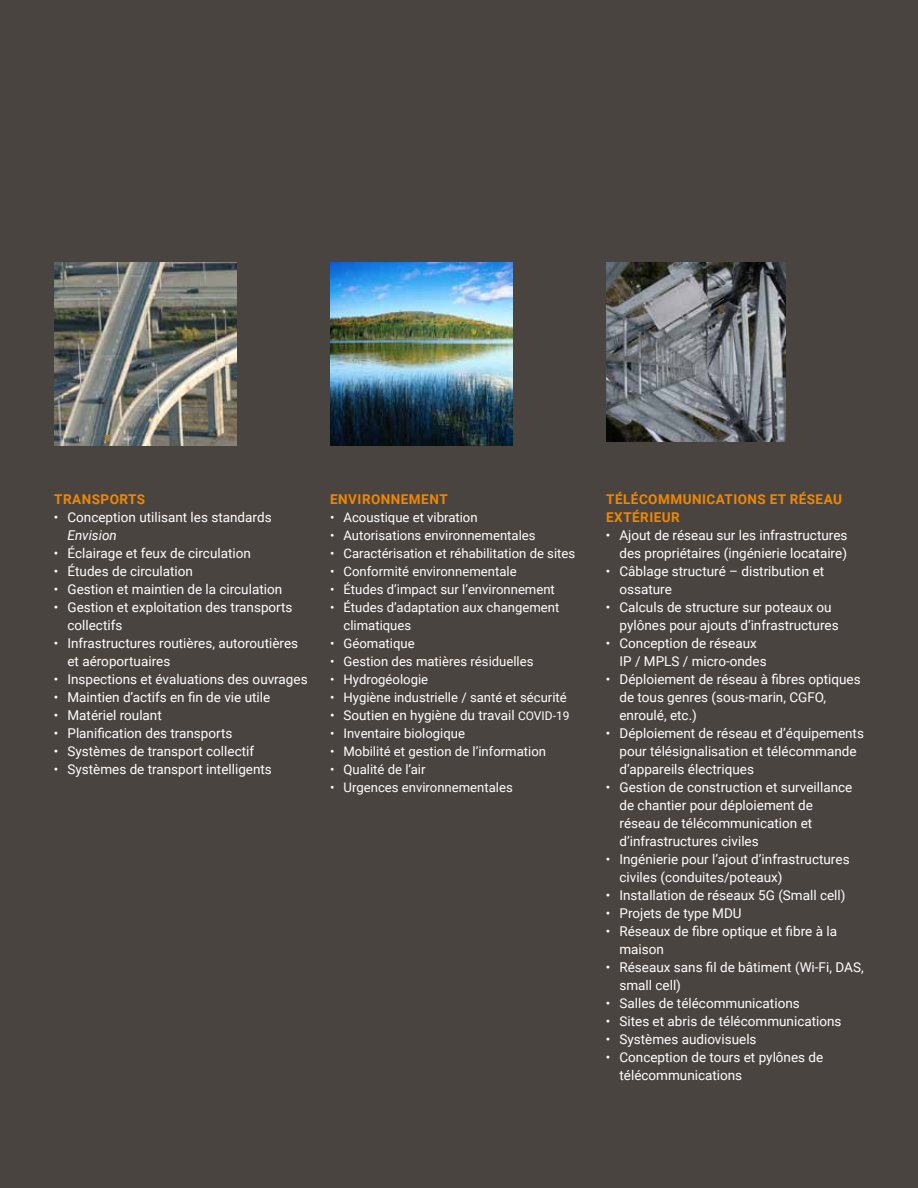
<style>
.page{position:relative;width:918px;height:1188px;background:#fff}
.page>*{position:absolute;margin:0;border:0;box-sizing:border-box;transform-origin:0 0}
.t1{font:13.5px/18px "Roboto";color:#fff}
.t2{font:700 13.5px/18px "Roboto";letter-spacing:.035em;color:#f18700}
.t3{font:italic 13.5px "Roboto";color:#fff}
.t4{font:13.2px/18px "Roboto";color:#fff}
.s1{font-size:12px}
</style>
<div class="page">
<div style="left:0;top:0;width:917px;height:1188px;background:#4a4441"></div>
<img style="left:54px;top:262px;width:183px;height:183px">
<img style="left:330px;top:263px;width:183px;height:183px">
<img style="left:606px;top:263px;width:179px;height:179px">
<p class="t2" style="left:54px;top:490px;width:93px">TRANSPORTS</p>
<p class="t1" style="left:54px;top:508px;width:219px">• Conception utilisant les standards</p>
<p class="t3" style="left:67px;top:526px;width:51px">Envision</p>
<p class="t1" style="left:54px;top:544px;width:198px">• Éclairage et feux de circulation</p>
<p class="t1" style="left:54px;top:562px;width:140px">• Études de circulation</p>
<p class="t1" style="left:54px;top:580px;width:230px">• Gestion et maintien de la circulation</p>
<p class="t1" style="left:67px;top:598px;width:227px;text-indent:-14px">• Gestion et exploitation des transports collectifs</p>
<p class="t1" style="left:67px;top:634px;width:232px;text-indent:-14px">• Infrastructures routières, autoroutières et aéroportuaires</p>
<p class="t1" style="left:54px;top:670px;width:255px">• Inspections et évaluations des ouvrages</p>
<p class="t1" style="left:54px;top:688px;width:218px">• Maintien d’actifs en fin de vie utile</p>
<p class="t1" style="left:54px;top:706px;width:109px">• Matériel roulant</p>
<p class="t1" style="left:54px;top:724px;width:180px">• Planification des transports</p>
<p class="t1" style="left:54px;top:742px;width:202px">• Systèmes de transport collectif</p>
<p class="t1" style="left:54px;top:760px;width:219px">• Systèmes de transport intelligents</p>
<p class="t2" style="left:330px;top:490px;width:119px">ENVIRONNEMENT</p>
<p class="t4" style="left:330px;top:508px;width:149px">• Acoustique et vibration</p>
<p class="t4" style="left:330px;top:526px;width:207px">• Autorisations environnementales</p>
<p class="t4" style="left:330px;top:544px;width:247px">• Caractérisation et réhabilitation de sites</p>
<p class="t4" style="left:330px;top:562px;width:188px">• Conformité environnementale</p>
<p class="t4" style="left:330px;top:580px;width:226px">• Études d’impact sur l’environnement</p>
<p class="t4" style="left:344px;top:598px;width:217px;text-indent:-14px">• Études d’adaptation aux changement climatiques</p>
<p class="t4" style="left:330px;top:634px;width:86px">• Géomatique</p>
<p class="t4" style="left:330px;top:652px;width:205px">• Gestion des matières résiduelles</p>
<p class="t4" style="left:330px;top:670px;width:100px">• Hydrogéologie</p>
<p class="t4" style="left:330px;top:688px;width:238px">• Hygiène industrielle / santé et sécurité</p>
<p class="t1" style="left:330px;top:706px;width:241px">• Soutien en hygiène du travail <span class="s1">COVID-19</span></p>
<p class="t4" style="left:330px;top:724px;width:137px">• Inventaire biologique</p>
<p class="t4" style="left:330px;top:742px;width:218px">• Mobilité et gestion de l’information</p>
<p class="t4" style="left:330px;top:760px;width:97px">• Qualité de l’air</p>
<p class="t4" style="left:330px;top:778px;width:184px">• Urgences environnementales</p>
<p class="t2" style="left:606px;top:490px;width:237px">TÉLÉCOMMUNICATIONS ET RÉSEAU<br>EXTÉRIEUR</p>
<p class="t1" style="left:606px;top:526px;width:243px;text-align:right">• Ajout de réseau sur les infrastructures des propriétaires (ingénierie locataire)</p>
<p class="t1" style="left:619px;top:562px;width:206px;text-indent:-13px">• Câblage structuré – distribution et ossature</p>
<p class="t1" style="left:619px;top:598px;width:221px;text-indent:-14px">• Calculs de structure sur poteaux ou pylônes pour ajouts d’infrastructures</p>
<p class="t1" style="left:619px;top:634px;width:149px;text-indent:-14px">• Conception de réseaux<br>IP / MPLS / micro-ondes</p>
<p class="t1" style="left:619px;top:670px;width:243px;text-indent:-14px">• Déploiement de réseau à fibres optiques de tous genres (sous-marin, CGFO, enroulé, etc.)</p>
<p class="t1" style="left:619px;top:724px;width:246px;text-indent:-14px">• Déploiement de réseau et d’équipements pour télésignalisation et télécommande d’appareils électriques</p>
<p class="t1" style="left:619px;top:778px;width:234px;text-indent:-14px">• Gestion de construction et surveillance de chantier pour déploiement de réseau de télécommunication et d’infrastructures civiles</p>
<p class="t1" style="left:619px;top:850px;width:232px;text-indent:-14px">• Ingénierie pour l’ajout d’infrastructures civiles (conduites/poteaux)</p>
<p class="t1" style="left:606px;top:886px;width:241px">• Installation de réseaux 5G (Small cell)</p>
<p class="t1" style="left:606px;top:904px;width:137px">• Projets de type MDU</p>
<p class="t1" style="left:619px;top:922px;width:219px;text-indent:-14px">• Réseaux de fibre optique et fibre à la maison</p>
<p class="t1" style="left:619px;top:958px;width:246px;text-indent:-14px">• Réseaux sans fil de bâtiment (Wi-Fi, DAS, small cell)</p>
<p class="t1" style="left:606px;top:994px;width:195px">• Salles de télécommunications</p>
<p class="t1" style="left:606px;top:1012px;width:237px">• Sites et abris de télécommunications</p>
<p class="t1" style="left:606px;top:1030px;width:152px">• Systèmes audiovisuels</p>
<p class="t1" style="left:619px;top:1048px;width:205px;text-indent:-14px">• Conception de tours et pylônes de télécommunications</p>
</div>
